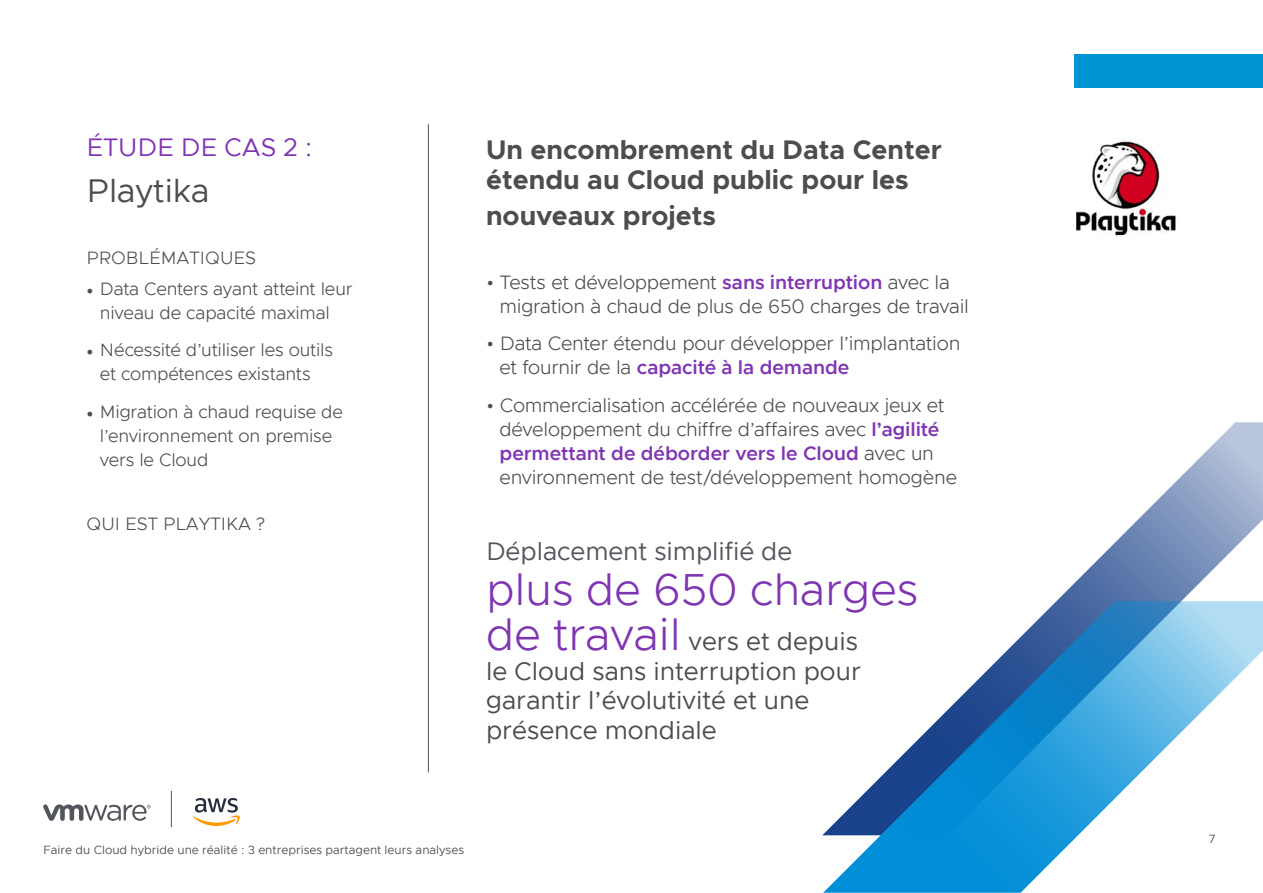
<style>
.page{position:relative;width:1263px;height:893px;background:#fff}
.page>*{position:absolute;margin:0;border:0;box-sizing:border-box;transform-origin:0 0}
.t1{font:300 45px "Metropolis";color:#7f35b2}
.t2{font:33px "Metropolis";color:#4d4d4f}
.t3{font:700 27px/30px "Metropolis";color:#4d4d4f}
.t4{font:25.5px/30px "Metropolis";color:#4d4d4f}
.t5{font:25.5px "Metropolis";color:#52555b}
.t6{font:25.5px "Metropolis";color:#7f35b2}
.t7{font:300 19.5px/24px "Metropolis";letter-spacing:-.01em;color:#4d4d4f}
.t8{font:300 18px/24px "Metropolis";letter-spacing:-.01em;color:#4d4d4f;text-align:center}
.t9{font:12px "Metropolis";color:#52555b}
.s1{font-family:"Minion Pro";font-weight:400}
.s2{font-weight:600;color:#7f35b2}
.s3{font-weight:300;font-size:45px;color:#7f35b2}
</style>
<div class="page">
<svg style="left:822px;top:422px;width:441px;height:413px"></svg>
<svg style="left:823px;top:601px;width:440px;height:292px"></svg>
<img style="left:1076px;top:141px;width:100px;height:95px">
<hr style="left:171px;top:791px;width:1px;height:36px;background:#52555b">
<svg style="left:43px;top:804px;width:108px;height:17px"></svg>
<svg style="left:193px;top:798px;width:47px;height:28px"></svg>
<hr style="left:428px;top:124px;width:1px;height:648px;background:#52555b">
<div style="left:1075px;top:54px;width:188px;height:34px;background:#0094d4"></div>
<h3 class="t6" style="left:86px;top:131px;width:228px">ÉTUDE DE CAS 2 :</h3>
<h2 class="t2" style="left:86px;top:170px;width:124px">Playtika</h2>
<p class="t8" style="left:86px;top:246px;width:171px">PROBLÉMATIQUES</p>
<p class="t8" style="left:86px;top:276px;width:268px"><span class="s1">•</span> Data Centers ayant atteint leur niveau de capacité maximal</p>
<p class="t8" style="left:86px;top:338px;width:248px"><span class="s1">•</span> Nécessité d’utiliser les outils et compétences existants</p>
<p class="t8" style="left:100px;top:399px;width:245px;text-align:left;text-indent:-14px"><span class="s1">•</span> Migration à chaud requise de l’environnement on premise vers le Cloud</p>
<p class="t8" style="left:86px;top:512px;width:180px">QUI EST PLAYTIKA ?</p>
<h3 class="t3" style="left:486px;top:134px;width:457px">Un encombrement du Data Center étendu au Cloud public pour les</h3>
<h3 class="t3" style="left:486px;top:200px;width:232px">nouveaux projets</h3>
<p class="t7" style="left:499px;top:270px;width:471px;text-indent:-13px">• Tests et développement <span class="s2">sans interruption</span> avec la migration à chaud de plus de 650 charges de travail</p>
<p class="t7" style="left:499px;top:331px;width:462px;text-indent:-13px">• Data Center étendu pour développer l’implantation et fournir de la <span class="s2">capacité à la demande</span></p>
<p class="t7" style="left:499px;top:393px;width:459px;text-indent:-13px">• Commercialisation accélérée de nouveaux jeux et développement du chiffre d’affaires avec <span class="s2">l’agilité permettant de déborder vers le Cloud</span> avec un environnement de test/développement homogène</p>
<h3 class="t5" style="left:486px;top:535px;width:308px">Déplacement simplifié de</h3>
<h1 class="t1" style="left:486px;top:561px;width:434px">plus de 650 charges</h1>
<h3 class="t4" style="left:486px;top:626px;width:377px"><span class="s3">de travail</span> vers et depuis le Cloud sans interruption pour garantir l’évolutivité et une présence mondiale</h3>
<p class="t9" style="left:43px;top:843px;width:422px">Faire du Cloud hybride une réalité : 3 entreprises partagent leurs analyses</p>
<p class="t9" style="left:1209px;top:831px;width:8px">7</p>
</div>
